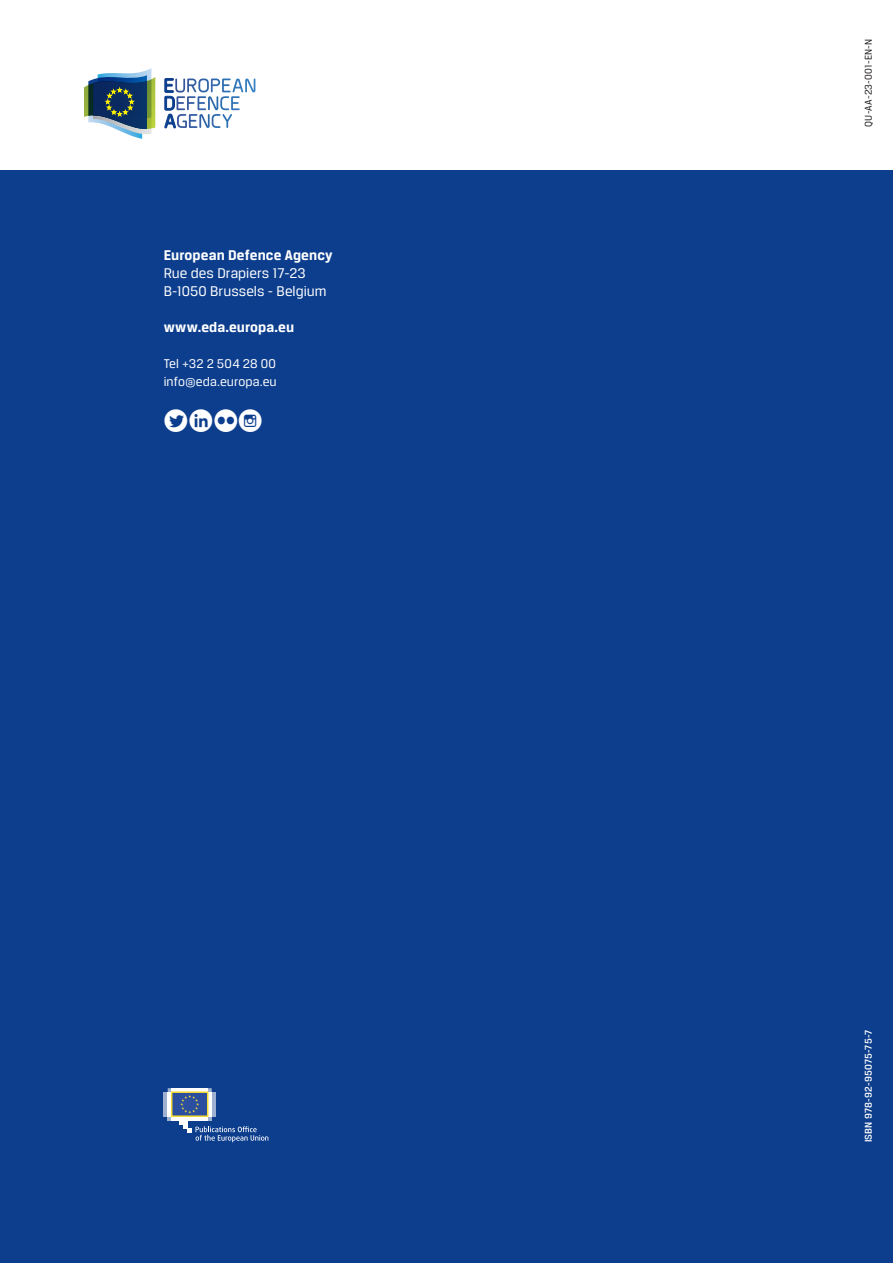
<style>
.page{position:relative;width:893px;height:1263px;background:#fff}
.page>*{position:absolute;margin:0;border:0;box-sizing:border-box;transform-origin:0 0}
.Body_Bold{font:33px "Social Shapes";color:#fff}
.Body_Bold-2{font:15px/18px "Breuer Text";color:#fff}
.Body_Bold-3{font:700 15px "Breuer Text";letter-spacing:.01em;color:#fff}
.Body_Bold-4{font:13.5px/18px "Breuer Text";letter-spacing:.005em;color:#fff}
.t1{font:500 10.5px "Breuer Text";letter-spacing:.02em;color:#fff}
.t2{font:10.5px "Breuer Text";letter-spacing:.02em;color:#231f20}
.s1{font-weight:700}
</style>
<div class="page">
<div style="left:0;top:170px;width:893px;height:1093px;background:#0d3e8d"></div>
<svg style="left:168px;top:1116px;width:44px;height:4px"></svg>
<hr style="left:172px;top:1116px;width:36px;height:4px;background:#fff">
<svg style="left:208px;top:1113px;width:4px;height:3px"></svg>
<hr style="left:212px;top:1092px;width:4px;height:24px;background:#9eb1d1">
<hr style="left:168px;top:1092px;width:4px;height:24px;background:#fff">
<svg style="left:164px;top:1092px;width:4px;height:24px"></svg>
<div style="left:180px;top:1116px;width:8px;height:8px;background:#fff"></div>
<hr style="left:184px;top:1116px;width:4px;height:12px;background:#fff">
<div style="left:171px;top:1091px;width:37px;height:26px;background:#2b4f9e;border:2px solid #f5db33"></div>
<svg style="left:168px;top:1088px;width:44px;height:25px"></svg>
<svg style="left:188px;top:1126px;width:80px;height:16px"></svg>
<svg style="left:84px;top:68px;width:71px;height:71px"></svg>
<svg style="left:165px;top:78px;width:90px;height:50px"></svg>
<p class="Body_Bold-2" style="left:164px;top:246px;width:170px"><span class="s1">European Defence Agency<br></span>Rue des Drapiers 17-23<br>B-1050 Brussels - Belgium</p>
<p class="Body_Bold-3" style="left:164px;top:319px;width:132px">www.eda.europa.eu</p>
<p class="Body_Bold-4" style="left:164px;top:354px;width:114px">Tel +32 2 504 28 00 info@eda.europa.eu</p>
<p class="Body_Bold" style="left:164px;top:401px;width:100px">"'&amp;$</p>
<p class="t2" style="left:862px;top:127px;width:89px;rotate:-90deg">QU-AA-23-001-EN-N</p>
<p class="t1" style="left:863px;top:1142px;width:114px;rotate:-90deg">ISBN 978-92-95075-75-7</p>
</div>
